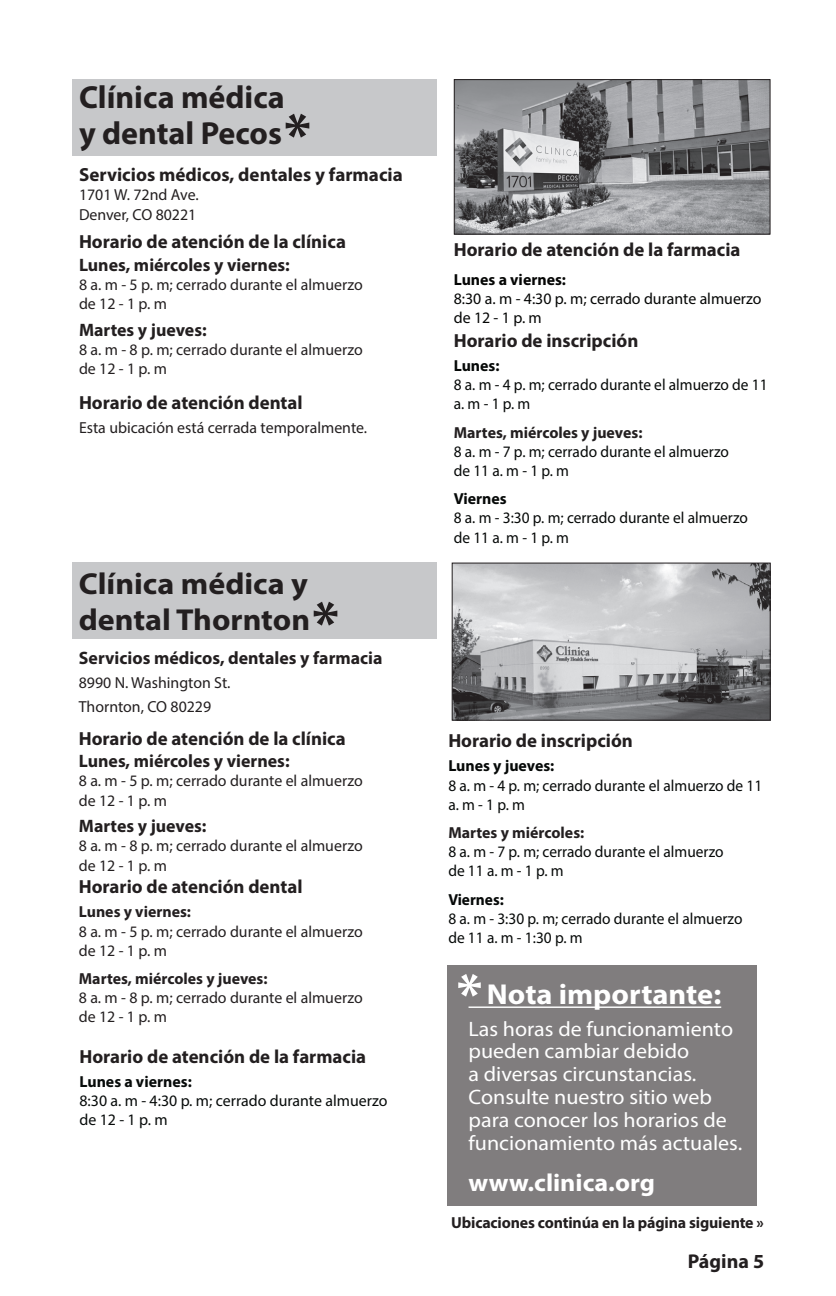
<style>
.page{position:relative;width:836px;height:1296px;background:#fff}
.page>*{position:absolute;margin:0;border:0;box-sizing:border-box;transform-origin:0 0}
.t1{font:700 60px "Myriad Pro";color:#231f20}
.t2{font:700 57px "Myriad Pro";color:#fff}
.t3{font:700 32px/36px "Myriad Pro";color:#231f20}
.t4{font:700 30.4px/36px "Myriad Pro";color:#231f20;scale:1.05 1}
.t5{font:700 28.8px "Myriad Pro";color:#fff;scale:1.05 1}
.t6{font:700 24.8px "Myriad Pro";color:#fff;scale:1.05 1}
.t7{font:20.8px/22.8px "Myriad Pro";color:#fff;scale:1.05 1}
.t8{font:700 20px "Myriad Pro";color:#231f20}
.t9{font:700 19px "Myriad Pro";color:#231f20}
.t10{font:700 18px "Myriad Pro";color:#231f20}
.t11{font:16px/19.2px "Myriad Pro";color:#231f20}
.t12{font:16px/19.2px "Myriad Pro";color:#060908;scale:.96 1}
.t13{font:16px/19.2px "Myriad Pro";color:#050605}
.t14{font:16px/19.2px "Myriad Pro";color:#070b0a}
.t15{font:700 16px "Myriad Pro";letter-spacing:-.01em;color:#231f20}
.s1{font-weight:700}
.s2{font-weight:700;color:#231f20}
</style>
<div class="page">
<div style="left:72px;top:79px;width:364px;height:76px;background:#c7c8ca"></div>
<img style="left:455px;top:81px;width:313px;height:152px">
<div style="left:453px;top:79px;width:317px;height:156px;border:1px solid #231f20"></div>
<div style="left:72px;top:563px;width:364px;height:76px;background:#c7c8ca"></div>
<img style="left:453px;top:565px;width:315px;height:154px">
<div style="left:451px;top:563px;width:319px;height:158px;border:1px solid #231f20"></div>
<div style="left:447px;top:965px;width:309px;height:241px;background:#807d7e"></div>
<hr style="left:468px;top:1006px;width:253px;height:2px;background:#fff">
<p class="t3" style="left:79px;top:78px;width:207px">Clínica médica y dental Pecos</p>
<p class="t9" style="left:79px;top:162px;width:325px">Servicios médicos, dentales y farmacia</p>
<p class="t11" style="left:79px;top:185px;width:121px">1701 W. 72nd Ave.</p>
<p class="t11" style="left:79px;top:204px;width:119px">Denver, CO 80221</p>
<p class="t1" style="left:284px;top:95px;width:29px">*</p>
<p class="t9" style="left:79px;top:230px;width:268px">Horario de atención de la clínica</p>
<p class="t10" style="left:79px;top:253px;width:212px">Lunes, miércoles y viernes:</p>
<p class="t11" style="left:79px;top:275px;width:285px">8 a. m - 5 p. m; cerrado durante el almuerzo de 12 - 1 p. m</p>
<p class="t10" style="left:79px;top:318px;width:129px">Martes y jueves:</p>
<p class="t11" style="left:79px;top:340px;width:285px">8 a. m - 8 p. m; cerrado durante el almuerzo de 12 - 1 p. m</p>
<p class="t9" style="left:79px;top:390px;width:225px">Horario de atención dental</p>
<p class="t11" style="left:79px;top:418px;width:289px">Esta ubicación está cerrada temporalmente.</p>
<p class="t4" style="left:79px;top:564px;width:222px">Clínica médica y dental Thornton</p>
<p class="t10" style="left:79px;top:647px;width:305px">Servicios médicos, dentales y farmacia</p>
<p class="t11" style="left:79px;top:673px;width:153px">8990 N. Washington St.</p>
<p class="t11" style="left:79px;top:697px;width:134px">Thornton, CO 80229</p>
<p class="t1" style="left:312px;top:583px;width:29px">*</p>
<p class="t9" style="left:79px;top:726px;width:268px">Horario de atención de la clínica</p>
<p class="t10" style="left:79px;top:749px;width:212px">Lunes, miércoles y viernes:</p>
<p class="t11" style="left:79px;top:771px;width:285px">8 a. m - 5 p. m; cerrado durante el almuerzo de 12 - 1 p. m</p>
<p class="t10" style="left:79px;top:814px;width:129px">Martes y jueves:</p>
<p class="t11" style="left:79px;top:836px;width:285px">8 a. m - 8 p. m; cerrado durante el almuerzo de 12 - 1 p. m</p>
<p class="t9" style="left:79px;top:875px;width:225px">Horario de atención dental</p>
<p class="t11" style="left:79px;top:902px;width:285px"><span class="s1">Lunes y viernes:<br></span>8 a. m - 5 p. m; cerrado durante el almuerzo de 12 - 1 p. m</p>
<p class="t11" style="left:79px;top:969px;width:285px"><span class="s1">Martes, miércoles y jueves:<br></span>8 a. m - 8 p. m; cerrado durante el almuerzo de 12 - 1 p. m</p>
<p class="t9" style="left:79px;top:1044px;width:288px">Horario de atención de la farmacia</p>
<p class="t14" style="left:79px;top:1071px;width:309px"><span class="s1">Lunes a viernes:<br></span>8:30 a. m - 4:30 p. m; cerrado durante almuerzo de 12 - 1 p. m</p>
<p class="t9" style="left:453px;top:238px;width:288px">Horario de atención de la farmacia</p>
<p class="t13" style="left:453px;top:269px;width:309px"><span class="s1">Lunes a viernes:<br></span>8:30 a. m - 4:30 p. m; cerrado durante almuerzo de 12 - 1 p. m</p>
<p class="t9" style="left:453px;top:328px;width:186px">Horario de inscripción</p>
<p class="t12" style="left:453px;top:356px;width:328px"><span class="s1">Lunes:<br></span>8 a. m - 4 p. m; cerrado durante el almuerzo de 11 a. m - 1 p. m</p>
<p class="t12" style="left:453px;top:422px;width:288px"><span class="s2">Martes, miércoles y jueves:<br></span>8 a. m - 7 p. m; cerrado durante el almuerzo de 11 a. m - 1 p. m</p>
<p class="t12" style="left:453px;top:489px;width:308px"><span class="s1">Viernes<br></span>8 a. m - 3:30 p. m; cerrado durante el almuerzo de 11 a. m - 1 p. m</p>
<p class="t9" style="left:448px;top:729px;width:186px">Horario de inscripción</p>
<p class="t12" style="left:448px;top:756px;width:328px"><span class="s1">Lunes y jueves:<br></span>8 a. m - 4 p. m; cerrado durante el almuerzo de 11 a. m - 1 p. m</p>
<p class="t12" style="left:448px;top:823px;width:288px"><span class="s2">Martes y miércoles:<br></span>8 a. m - 7 p. m; cerrado durante el almuerzo de 11 a. m - 1 p. m</p>
<p class="t12" style="left:448px;top:889px;width:308px"><span class="s1">Viernes:<br></span>8 a. m - 3:30 p. m; cerrado durante el almuerzo de 11 a. m - 1:30 p. m</p>
<p class="t2" style="left:456px;top:957px;width:27px">*</p>
<p class="t5" style="left:487px;top:976px;width:224px">Nota importante:</p>
<p class="t7" style="left:468px;top:1017px;width:262px">Las horas de funcionamiento pueden cambiar debido<br>a diversas circunstancias.<br>Consulte nuestro sitio web para conocer los horarios de funcionamiento más actuales.</p>
<p class="t6" style="left:468px;top:1167px;width:179px">www.clinica.org</p>
<p class="t15" style="left:451px;top:1212px;width:314px">Ubicaciones continúa en la página siguiente »</p>
<p class="t8" style="left:687px;top:1248px;width:78px">Página 5</p>
</div>
